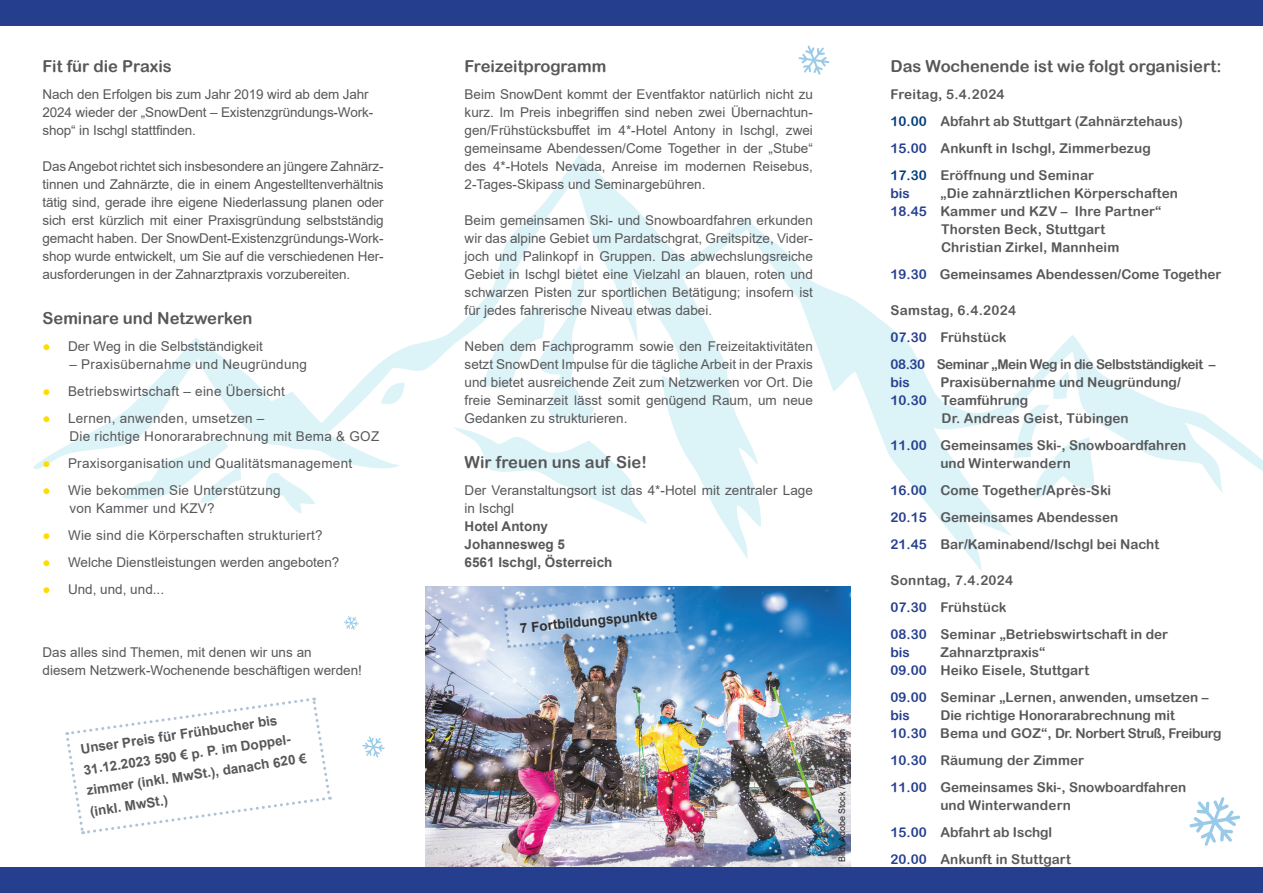
<style>
.page{position:relative;width:1263px;height:893px;background:#fff}
.page>*{position:absolute;margin:0;border:0;box-sizing:border-box;transform-origin:0 0}
.t1{font:16.5px "Arial Rounded MT Bold";color:#57585a}
.t2{font:13.5px/18px "Arial";color:#57585a;text-align:justify}
.t3{font:13.5px/27px "Arial Rounded MT Bold";color:#57585a}
.t4{font:13.5px/18px "Arial";letter-spacing:.02em;color:#57585a}
.t5{font:700 13.5px/20.9px "Arial";color:#57585a}
.t6{font:13.5px/27px "Arial Rounded MT Bold";letter-spacing:-.03em;color:#57585a}
.t7{font:700 13.5px "Arial";color:#312f30}
.t8{font:13.5px "Arial Rounded MT Bold";color:#253f8e}
.t9{font:9px "Arial";letter-spacing:-.005em;color:#231f20}
.s1{color:#ffdc01}
.s2{color:#013d7d}
.s3{color:#253f8e}
</style>
<div class="page">
<svg style="left:34px;top:154px;width:1229px;height:417px"></svg>
<svg style="left:453px;top:265px;width:194px;height:259px"></svg>
<div style="left:0;top:0;width:1263px;height:26px;background:#253f8e"></div>
<svg style="left:798px;top:45px;width:31px;height:30px"></svg>
<svg style="left:344px;top:616px;width:15px;height:14px"></svg>
<svg style="left:65px;top:697px;width:267px;height:137px"></svg>
<svg style="left:362px;top:736px;width:23px;height:22px"></svg>
<img style="left:425px;top:587px;width:425px;height:280px">
<svg style="left:503px;top:592px;width:176px;height:57px;background:#99badc"></svg>
<svg style="left:1189px;top:797px;width:51px;height:49px"></svg>
<div style="left:0;top:867px;width:1263px;height:26px;background:#253f8e"></div>
<p class="t1" style="left:43px;top:56px;width:131px">Fit für die Praxis</p>
<p class="t2" style="left:43px;top:85px;width:332px;text-align:left">Nach den Erfolgen bis zum Jahr 2019 wird ab dem Jahr<br>2024 wieder der „SnowDent – Existenzgründungs-Work&shy;shop“ in Ischgl stattfinden.</p>
<p class="t2" style="left:43px;top:157px;width:343px">Das Angebot richtet sich insbesondere an jüngere Zahnärz&shy;tinnen und Zahnärzte, die in einem Angestelltenverhältnis tätig sind, gerade ihre eigene Niederlassung planen oder sich erst kürzlich mit einer Praxisgründung selbstständig gemacht haben. Der SnowDent-Existenzgründungs-Work&shy;shop wurde entwickelt, um Sie auf die verschiedenen Her&shy;ausforderungen in der Zahnarztpraxis vorzubereiten.</p>
<p class="t1" style="left:43px;top:308px;width:211px">Seminare und Netzwerken</p>
<p class="t2" style="left:43px;top:337px;width:222px"><span class="s1">●</span> Der Weg in die Selbstständigkeit</p>
<p class="t4" style="left:70px;top:355px;width:239px">– Praxisübernahme und Neugründung</p>
<p class="t4" style="left:43px;top:382px;width:244px"><span class="s1">●</span> Betriebswirtschaft – eine Übersicht</p>
<p class="t4" style="left:70px;top:409px;width:311px;text-indent:-27px"><span class="s1">●</span> Lernen, anwenden, umsetzen –<br>Die richtige Honorarabrechnung mit Bema &amp; GOZ</p>
<p class="t4" style="left:43px;top:454px;width:311px"><span class="s1">●</span> Praxisorganisation und Qualitätsmanagement</p>
<p class="t4" style="left:70px;top:481px;width:213px;text-indent:-27px"><span class="s1">●</span> Wie bekommen Sie Unterstützung von Kammer und KZV?</p>
<p class="t4" style="left:43px;top:526px;width:282px"><span class="s1">●</span> Wie sind die Körperschaften strukturiert?</p>
<p class="t2" style="left:43px;top:553px;width:298px"><span class="s1">●</span> Welche Dienstleistungen werden angeboten?</p>
<p class="t2" style="left:43px;top:580px;width:123px"><span class="s1">●</span> Und, und, und...</p>
<p class="t2" style="left:43px;top:643px;width:321px">Das alles sind Themen, mit denen wir uns an<br>diesem Netzwerk-Wochenende beschäftigen werden!</p>
<p class="t5" style="left:79px;top:740px;width:224px;rotate:-9deg">Unser Preis für Frühbucher bis<br>31.12.2023 590 € p. P. im Doppel&shy;zimmer (inkl. MwSt.), danach 620 € (inkl. MwSt.)</p>
<p class="t1" style="left:465px;top:56px;width:143px">Freizeitprogramm</p>
<p class="t2" style="left:465px;top:85px;width:350px">Beim SnowDent kommt der Eventfaktor natürlich nicht zu kurz. Im Preis inbegriffen sind neben zwei Übernachtun&shy;gen/Frühstücksbuffet im 4*-Hotel Antony in Ischgl, zwei gemeinsame Abendessen/Come Together in der „Stube“ des 4*-Hotels Nevada, Anreise im modernen Reisebus, 2-Tages-Skipass und Seminargebühren.</p>
<p class="t2" style="left:465px;top:211px;width:350px">Beim gemeinsamen Ski- und Snowboardfahren erkunden wir das alpine Gebiet um Pardatschgrat, Greitspitze, Vider&shy;joch und Palinkopf in Gruppen. Das abwechslungsreiche Gebiet in Ischgl bietet eine Vielzahl an blauen, roten und schwarzen Pisten zur sportlichen Betätigung; insofern ist für jedes fahrerische Niveau etwas dabei.</p>
<p class="t2" style="left:465px;top:337px;width:350px">Neben dem Fachprogramm sowie den Freizeitaktivitäten setzt SnowDent Impulse für die tägliche Arbeit in der Praxis und bietet ausreichende Zeit zum Netzwerken vor Ort. Die freie Seminarzeit lässt somit genügend Raum, um neue Gedanken zu strukturieren.</p>
<p class="t1" style="left:465px;top:452px;width:184px">Wir freuen uns auf Sie!</p>
<p class="t2" style="left:465px;top:481px;width:350px">Der Veranstaltungsort ist das 4*-Hotel mit zentraler Lage in Ischgl</p>
<p class="t5" style="left:465px;top:517px;width:149px;line-height:18px">Hotel Antony<br>Johannesweg 5<br>6561 Ischgl, Österreich</p>
<p class="t7" style="left:519px;top:618px;width:140px;rotate:-5deg">7 Fortbildungspunkte</p>
<p class="t9" style="left:836px;top:861px;width:134px;rotate:-90deg">Bild: Adobe Stock / oneinchpunch</p>
<p class="t1" style="left:890px;top:56px;width:332px">Das Wochenende ist wie folgt organisiert:</p>
<p class="t3" style="left:890px;top:81px;width:294px">Freitag, 5.4.2024<br><span class="s2">10.00</span> Abfahrt ab Stuttgart (Zahnärztehaus)<br><span class="s3">15.00</span> Ankunft in Ischgl, Zimmerbezug<br><span class="s2">17.30</span> Eröffnung und Seminar</p>
<p class="t8" style="left:890px;top:185px;width:21px">bis</p>
<p class="t3" style="left:940px;top:180px;width:239px">„Die zahnärztlichen Körperschaften</p>
<p class="t3" style="left:890px;top:198px;width:272px"><span class="s3">18.45</span> Kammer und KZV – Ihre Partner“</p>
<p class="t3" style="left:941px;top:216px;width:165px">Thorsten Beck, Stuttgart</p>
<p class="t3" style="left:941px;top:234px;width:180px">Christian Zirkel, Mannheim</p>
<p class="t3" style="left:890px;top:261px;width:332px"><span class="s3">19.30</span> Gemeinsames Abendessen/Come Together</p>
<p class="t6" style="left:890px;top:297px;width:326px">Samstag, 6.4.2024<br><span class="s3">07.30</span> Frühstück<br><span class="s3">08.30</span> Seminar „Mein Weg in die Selbstständigkeit –</p>
<p class="t8" style="left:890px;top:374px;width:21px">bis</p>
<p class="t3" style="left:940px;top:369px;width:242px">Praxisübernahme und Neugründung/</p>
<p class="t3" style="left:890px;top:387px;width:139px"><span class="s3">10.30</span> Teamführung</p>
<p class="t3" style="left:941px;top:405px;width:189px">Dr. Andreas Geist, Tübingen</p>
<p class="t3" style="left:940px;top:436px;width:247px;line-height:18px;text-indent:-50px"><span class="s3">11.00</span> Gemeinsames Ski-, Snowboardfahren und Winterwandern</p>
<p class="t3" style="left:890px;top:477px;width:270px"><span class="s3">16.00</span> Come Together/Après-Ski<br><span class="s3">20.15</span> Gemeinsames Abendessen<br><span class="s3">21.45</span> Bar/Kaminabend/Ischgl bei Nacht</p>
<p class="t3" style="left:890px;top:567px;width:279px">Sonntag, 7.4.2024<br><span class="s3">07.30</span> Frühstück<br><span class="s3">08.30</span> Seminar „Betriebswirtschaft in der</p>
<p class="t8" style="left:890px;top:644px;width:21px">bis</p>
<p class="t3" style="left:890px;top:643px;width:200px;line-height:18px;text-align:center">Zahnarztpraxis“<br><span class="s3">09.00</span> Heiko Eisele, Stuttgart</p>
<p class="t3" style="left:890px;top:688px;width:319px;line-height:18px"><span class="s3">09.00</span> Seminar „Lernen, anwenden, umsetzen – <span class="s3">bis</span></p>
<p class="t3" style="left:890px;top:706px;width:332px;line-height:18px;text-align:center">Die richtige Honorarabrechnung mit<br><span class="s3">10.30</span> Bema und GOZ“, Dr. Norbert Struß, Freiburg</p>
<p class="t3" style="left:890px;top:746px;width:297px"><span class="s3">10.30</span> Räumung der Zimmer<br><span class="s3">11.00</span> Gemeinsames Ski-, Snowboardfahren</p>
<p class="t3" style="left:890px;top:791px;width:182px;text-indent:50px">und Winterwandern<br><span class="s3">15.00</span> Abfahrt ab Ischgl</p>
<p class="t3" style="left:890px;top:845px;width:182px"><span class="s3">20.00</span> Ankunft in Stuttgart</p>
</div>
